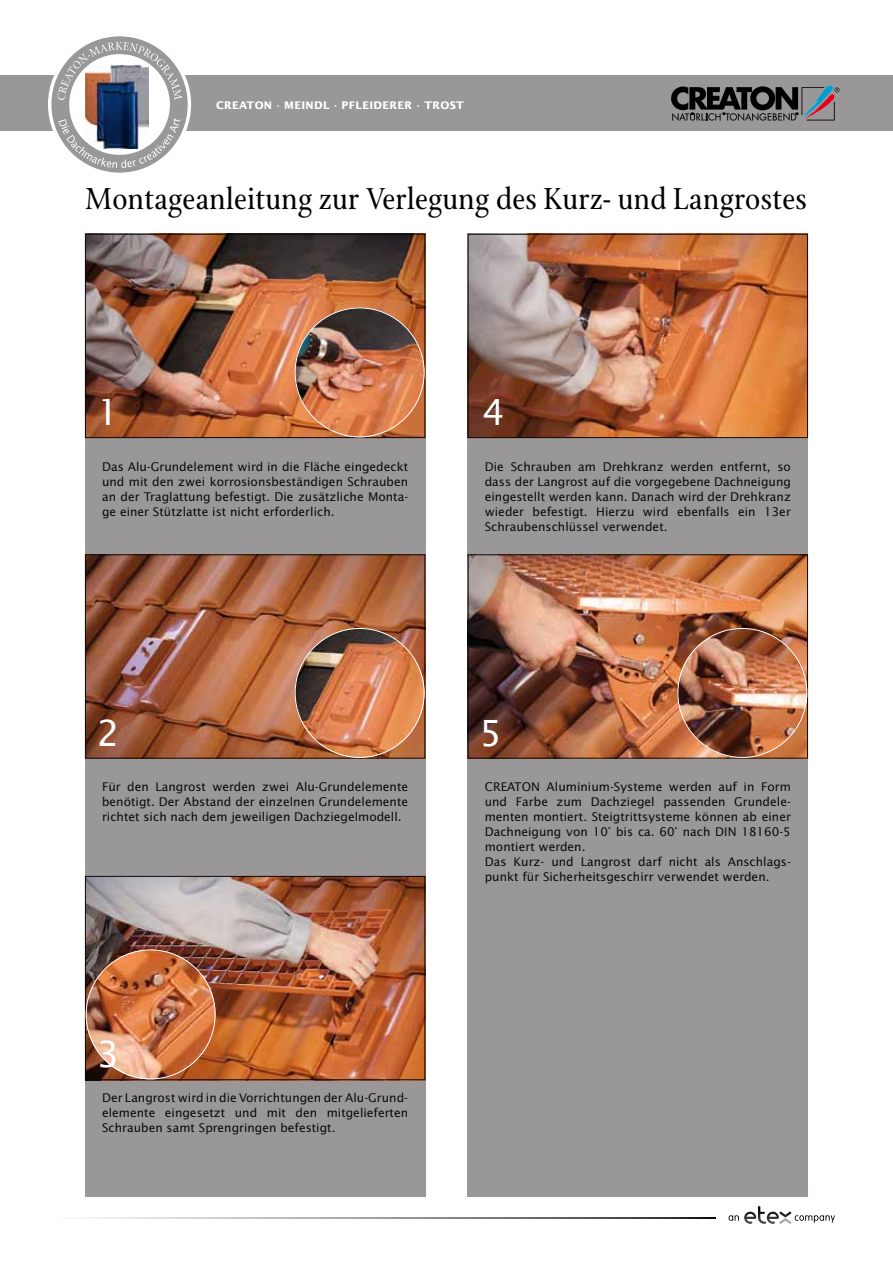
<style>
.page{position:relative;width:893px;height:1263px;background:#fff}
.page>*{position:absolute;margin:0;border:0;box-sizing:border-box;transform-origin:0 0}
.t1{font:36px "Lucida Sans";color:#fff}
.t2{font:32.85px "Stone Print";letter-spacing:.01em;color:#000}
.t3{font:12px/15px "Lucida Sans";color:#0a0a0b;text-align:justify}
.t4{font:700 10.5px "Lucida Sans";letter-spacing:.03em;color:#fff}
</style>
<div class="page">
<div style="left:0;top:76px;width:893px;height:55px;background:#999797"></div>
<svg style="left:671px;top:85px;width:168px;height:36px"></svg>
<svg style="left:51px;top:36px;width:137px;height:137px"></svg>
<svg style="left:728px;top:1206px;width:107px;height:18px"></svg>
<img style="left:85px;top:1217px;width:631px;height:2px">
<div style="left:468px;top:234px;width:340px;height:963px;background:#999797"></div>
<div style="left:85px;top:234px;width:340px;height:963px;background:#999797"></div>
<img style="left:87px;top:236px;width:336px;height:200px">
<div style="left:85px;top:234px;width:340px;height:204px;border:1px solid #0a0a0b"></div>
<img style="left:295px;top:308px;width:129px;height:129px;border-radius:65px">
<img style="left:470px;top:236px;width:336px;height:200px">
<div style="left:468px;top:234px;width:340px;height:204px;border:1px solid #0a0a0b"></div>
<img style="left:87px;top:556px;width:336px;height:200px">
<div style="left:85px;top:554px;width:340px;height:204px;border:1px solid #0a0a0b"></div>
<img style="left:295px;top:628px;width:129px;height:130px;border-radius:65px">
<img style="left:87px;top:878px;width:336px;height:200px">
<div style="left:85px;top:876px;width:340px;height:204px;border:1px solid #0a0a0b"></div>
<img style="left:86px;top:949px;width:129px;height:130px;border-radius:65px">
<img style="left:470px;top:556px;width:336px;height:200px">
<div style="left:468px;top:554px;width:340px;height:204px;border:1px solid #0a0a0b"></div>
<img style="left:677px;top:628px;width:130px;height:130px;border-radius:65px">
<p class="t4" style="left:216px;top:99px;width:249px">CREATON · MEINDL · PFLEIDERER · TROST</p>
<h2 class="t2" style="left:85px;top:180px;width:723px">Montageanleitung zur Verlegung des Kurz- und Langrostes</h2>
<h1 class="t1" style="left:97px;top:390px;width:24px">1</h1>
<p class="t3" style="left:102px;top:459px;width:308px">Das Alu-Grundelement wird in die Fläche eingedeckt und mit den zwei korrosionsbeständigen Schrauben an der Traglattung befestigt. Die zusätzliche Monta&shy;ge einer Stützlatte ist nicht erforderlich.</p>
<h1 class="t1" style="left:97px;top:710px;width:24px">2</h1>
<p class="t3" style="left:102px;top:779px;width:308px">Für den Langrost werden zwei Alu-Grundelemente benötigt. Der Abstand der einzelnen Grundelemente richtet sich nach dem jeweiligen Dachziegelmodell.</p>
<h1 class="t1" style="left:97px;top:1032px;width:24px">3</h1>
<p class="t3" style="left:102px;top:1090px;width:308px">Der Langrost wird in die Vorrichtungen der Alu-Grund&shy;elemente eingesetzt und mit den mitgelieferten Schrauben samt Sprengringen befestigt.</p>
<h1 class="t1" style="left:482px;top:390px;width:24px">4</h1>
<p class="t3" style="left:485px;top:459px;width:308px">Die Schrauben am Drehkranz werden entfernt, so dass der Langrost auf die vorgegebene Dachneigung eingestellt werden kann. Danach wird der Drehkranz wieder befestigt. Hierzu wird ebenfalls ein 13er Schraubenschlüssel verwendet.</p>
<h1 class="t1" style="left:479px;top:710px;width:24px">5</h1>
<p class="t3" style="left:485px;top:779px;width:308px;text-align:left">CREATON Aluminium-Systeme werden auf in Form und Farbe zum Dachziegel passenden Grundele&shy;menten montiert. Steigtrittsysteme können ab einer Dachneigung von 10° bis ca. 60° nach DIN 18160-5 montiert werden.<br>Das Kurz- und Langrost darf nicht als Anschlags&shy;punkt für Sicherheitsgeschirr verwendet werden.</p>
</div>
